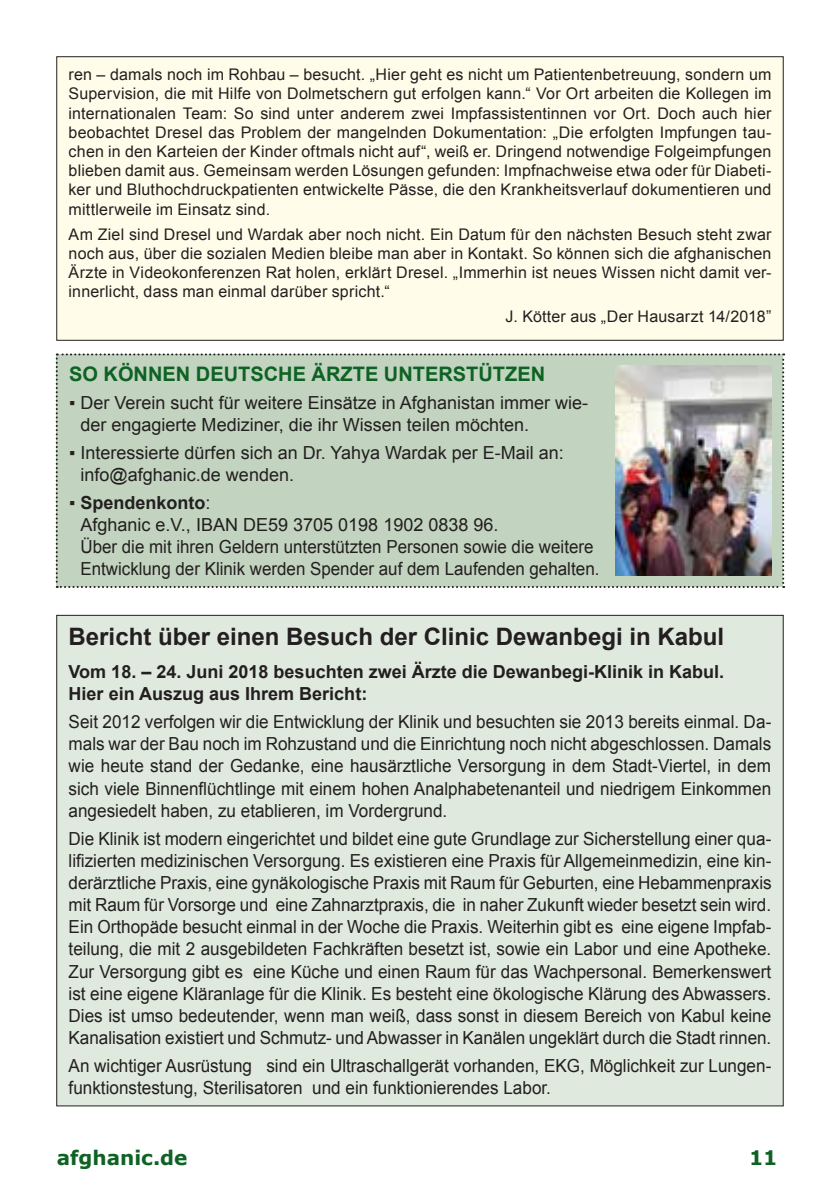
<style>
.page{position:relative;width:840px;height:1191px;background:#fff}
.page>*{position:absolute;margin:0;border:0;box-sizing:border-box;transform-origin:0 0}
.t1{font:700 24px "Arial";color:#231f20}
.t2{font:700 20px "Arial";color:#0e6224}
.t3{font:700 20px "Verdana";color:#0e6224}
.t4{font:18px/22.2px "Arial";color:#231f20;text-align:justify;scale:.95 1}
.t5{font:18px/22px "Arial";color:#231f20}
.t6{font:700 18px/22.2px "Arial";color:#231f20}
.t7{font:16px/19.2px "Arial";letter-spacing:.01em;color:#231f20;text-align:justify}
.s1{font-weight:700}
</style>
<div class="page">
<div style="left:57px;top:57px;width:725px;height:283px;background:#fffde9"></div>
<div style="left:56px;top:353px;width:727px;height:235px;background:#c2d3bf"></div>
<img style="left:614px;top:366px;width:157px;height:209px">
<div style="left:57px;top:615px;width:725px;height:491px;background:#dfe9dd"></div>
<p class="t7" style="left:69px;top:65px;width:704px">ren – damals noch im Rohbau – besucht. „Hier geht es nicht um Patientenbetreuung, sondern um Supervision, die mit Hilfe von Dolmetschern gut erfolgen kann.“ Vor Ort arbeiten die Kollegen im internationalen Team: So sind unter anderem zwei Impfassistentinnen vor Ort. Doch auch hier beobachtet Dresel das Problem der mangelnden Dokumentation: „Die erfolgten Impfungen tau&shy;chen in den Karteien der Kinder oftmals nicht auf“, weiß er. Dringend notwendige Folgeimpfungen blieben damit aus. Gemeinsam werden Lösungen gefunden: Impfnachweise etwa oder für Diabeti&shy;ker und Bluthochdruckpatienten entwickelte Pässe, die den Krankheitsverlauf dokumentieren und mittlerweile im Einsatz sind.</p>
<p class="t7" style="left:69px;top:224px;width:704px">Am Ziel sind Dresel und Wardak aber noch nicht. Ein Datum für den nächsten Besuch steht zwar noch aus, über die sozialen Medien bleibe man aber in Kontakt. So können sich die afghanischen Ärzte in Videokonferenzen Rat holen, erklärt Dresel. „Immerhin ist neues Wissen nicht damit ver&shy;innerlicht, dass man einmal darüber spricht.“</p>
<p class="t7" style="left:505px;top:307px;width:267px">J. Kötter aus „Der Hausarzt 14/2018”</p>
<p class="t2" style="left:69px;top:361px;width:477px">SO KÖNNEN DEUTSCHE ÄRZTE UNTERSTÜTZEN</p>
<p class="t5" style="left:80px;top:392px;width:509px;text-indent:-11px">▪ Der Verein sucht für weitere Einsätze in Afghanistan immer wie&shy;der engagierte Mediziner, die ihr Wissen teilen möchten.</p>
<p class="t5" style="left:80px;top:442px;width:484px;text-indent:-11px">▪ Interessierte dürfen sich an Dr. Yahya Wardak per E-Mail an: info@afghanic.de wenden.</p>
<p class="t5" style="left:80px;top:491px;width:520px;text-indent:-11px">▪ <span class="s1">Spendenkonto</span>:<br>Afghanic e.V., IBAN DE59 3705 0198 1902 0838 96.<br>Über die mit ihren Geldern unterstützten Personen sowie die weitere Entwicklung der Klinik werden Spender auf dem Laufenden gehalten.</p>
<h1 class="t1" style="left:69px;top:620px;width:656px">Bericht über einen Besuch der Clinic Dewanbegi in Kabul</h1>
<p class="t6" style="left:69px;top:661px;width:656px">Vom 18. – 24. Juni 2018 besuchten zwei Ärzte die Dewanbegi-Klinik in Kabul.<br>Hier ein Auszug aus Ihrem Bericht:</p>
<p class="t4" style="left:69px;top:711px;width:740px">Seit 2012 verfolgen wir die Entwicklung der Klinik und besuchten sie 2013 bereits einmal. Da&shy;mals war der Bau noch im Rohzustand und die Einrichtung noch nicht abgeschlossen. Damals wie heute stand der Gedanke, eine hausärztliche Versorgung in dem Stadt-Viertel, in dem sich viele Binnenflüchtlinge mit einem hohen Analphabetenanteil und niedrigem Einkommen angesiedelt haben, zu etablieren, im Vordergrund.</p>
<p class="t4" style="left:69px;top:827px;width:741px">Die Klinik ist modern eingerichtet und bildet eine gute Grundlage zur Sicherstellung einer qua&shy;lifizierten medizinischen Versorgung. Es existieren eine Praxis für Allgemeinmedizin, eine kin&shy;derärztliche Praxis, eine gynäkologische Praxis mit Raum für Geburten, eine Hebammenpraxis mit Raum für Vorsorge und eine Zahnarztpraxis, die in naher Zukunft wieder besetzt sein wird.<br>Ein Orthopäde besucht einmal in der Woche die Praxis. Weiterhin gibt es eine eigene Impfab&shy;teilung, die mit 2 ausgebildeten Fachkräften besetzt ist, sowie ein Labor und eine Apotheke.<br>Zur Versorgung gibt es eine Küche und einen Raum für das Wachpersonal. Bemerkenswert ist eine eigene Kläranlage für die Klinik. Es besteht eine ökologische Klärung des Abwassers.<br>Dies ist umso bedeutender, wenn man weiß, dass sonst in diesem Bereich von Kabul keine Kanalisation existiert und Schmutz- und Abwasser in Kanälen ungeklärt durch die Stadt rinnen.</p>
<p class="t4" style="left:69px;top:1054px;width:740px">An wichtiger Ausrüstung sind ein Ultraschallgerät vorhanden, EKG, Möglichkeit zur Lungen&shy;funktionstestung, Sterilisatoren und ein funktionierendes Labor.</p>
<p class="t3" style="left:57px;top:1143px;width:132px">afghanic.de</p>
<p class="t3" style="left:748px;top:1143px;width:30px">11</p>
</div>
